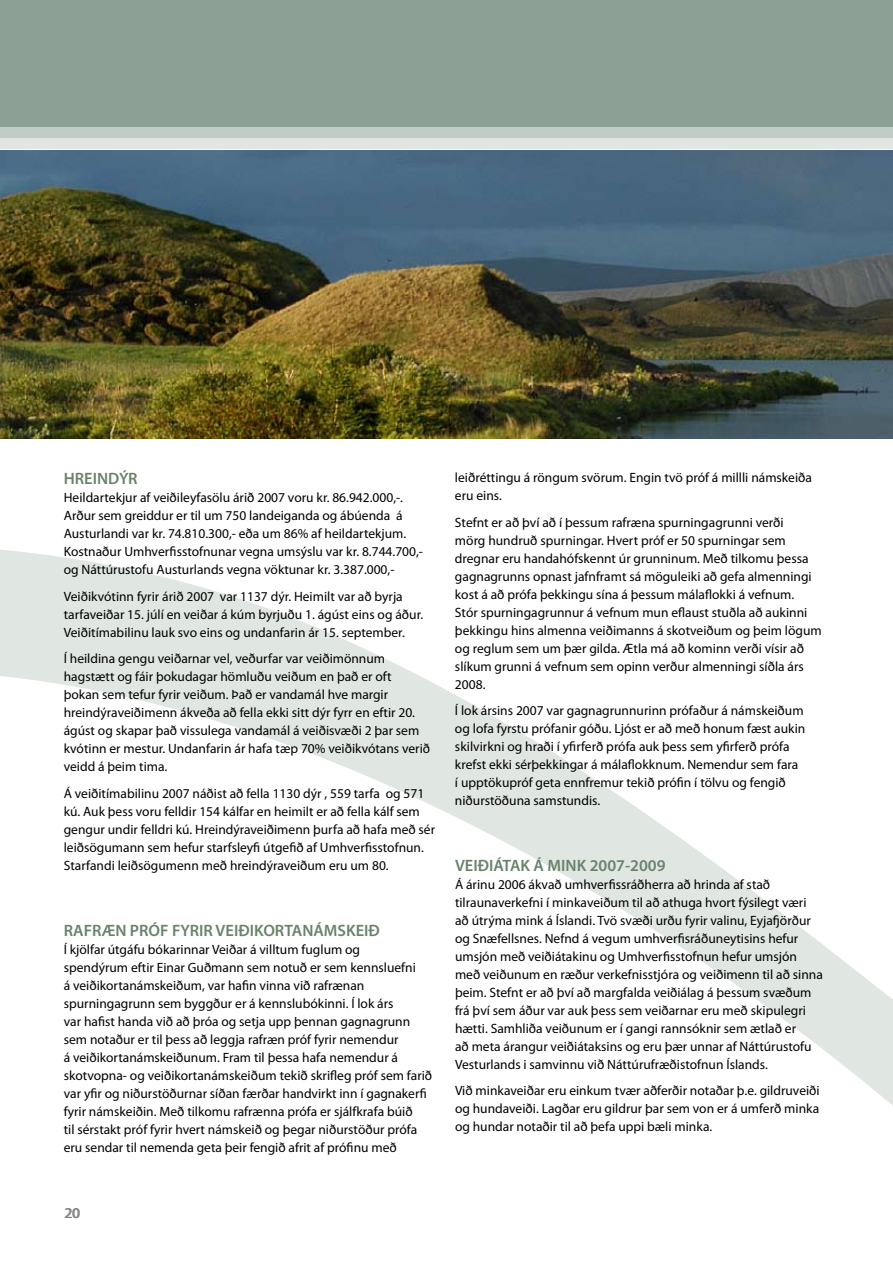
<style>
.page{position:relative;width:893px;height:1263px;background:#fff}
.page>*{position:absolute;margin:0;border:0;box-sizing:border-box;transform-origin:0 0}
.t1{font:600 16.5px "Myriad Pro";color:#69836b}
.t2{font:15px "Myriad Pro";color:#808285}
.t3{font:13.5px/18px "Myriad Pro";color:#000}
</style>
<div class="page">
<svg style="left:0;top:549px;width:893px;height:557px"></svg>
<div style="left:0;top:0;width:893px;height:128px;background:#8da095"></div>
<div style="left:0;top:128px;width:893px;height:10px;background:#c0ccc5"></div>
<div style="left:0;top:138px;width:893px;height:11px;background:#e0e6e2"></div>
<img style="left:0;top:150px;width:893px;height:288px">
<p class="t1" style="left:64px;top:468px;width:75px">HREINDÝR</p>
<p class="t3" style="left:64px;top:489px;width:361px">Heildartekjur af veiðileyfasölu árið 2007 voru kr. 86.942.000,-.<br>Arður sem greiddur er til um 750 landeiganda og ábúenda á Austurlandi var kr. 74.810.300,- eða um 86% af heildartekjum.<br>Kostnaður Umhverfisstofnunar vegna umsýslu var kr. 8.744.700,- og Náttúrustofu Austurlands vegna vöktunar kr. 3.387.000,-</p>
<p class="t3" style="left:64px;top:587px;width:361px">Veiðikvótinn fyrir árið 2007 var 1137 dýr. Heimilt var að byrja tarfaveiðar 15. júlí en veiðar á kúm byrjuðu 1. ágúst eins og áður.<br>Veiðitímabilinu lauk svo eins og undanfarin ár 15. september.</p>
<p class="t3" style="left:64px;top:650px;width:368px">Í heildina gengu veiðarnar vel, veðurfar var veiðimönnum hagstætt og fáir þokudagar hömluðu veiðum en það er oft þokan sem tefur fyrir veiðum. Það er vandamál hve margir hreindýraveiðimenn ákveða að fella ekki sitt dýr fyrr en eftir 20. ágúst og skapar það vissulega vandamál á veiðisvæði 2 þar sem kvótinn er mestur. Undanfarin ár hafa tæp 70% veiðikvótans verið veidd á þeim tima.</p>
<p class="t3" style="left:64px;top:784px;width:373px">Á veiðitímabilinu 2007 náðist að fella 1130 dýr , 559 tarfa og 571 kú. Auk þess voru felldir 154 kálfar en heimilt er að fella kálf sem gengur undir felldri kú. Hreindýraveiðimenn þurfa að hafa með sér leiðsögumann sem hefur starfsleyfi útgefið af Umhverfisstofnun.<br>Starfandi leiðsögumenn með hreindýraveiðum eru um 80.</p>
<p class="t1" style="left:64px;top:920px;width:318px">RAFRÆN PRÓF FYRIR VEIÐIKORTANÁMSKEIÐ</p>
<p class="t3" style="left:64px;top:940px;width:370px">Í kjölfar útgáfu bókarinnar Veiðar á villtum fuglum og<br>spendýrum eftir Einar Guðmann sem notuð er sem kennsluefni<br>á veiðikortanámskeiðum, var hafin vinna við rafrænan spurningagrunn sem byggður er á kennslubókinni. Í lok árs<br>var hafist handa við að þróa og setja upp þennan gagnagrunn sem notaður er til þess að leggja rafræn próf fyrir nemendur<br>á veiðikortanámskeiðunum. Fram til þessa hafa nemendur á skotvopna- og veiðikortanámskeiðum tekið skrifleg próf sem farið var yfir og niðurstöðurnar síðan færðar handvirkt inn í gagnakerfi fyrir námskeiðin. Með tilkomu rafrænna prófa er sjálfkrafa búið<br>til sérstakt próf fyrir hvert námskeið og þegar niðurstöður prófa eru sendar til nemenda geta þeir fengið afrit af prófinu með</p>
<p class="t3" style="left:455px;top:468px;width:358px">leiðréttingu á röngum svörum. Engin tvö próf á millli námskeiða eru eins.</p>
<p class="t3" style="left:455px;top:513px;width:368px">Stefnt er að því að í þessum rafræna spurningagrunni verði<br>mörg hundruð spurningar. Hvert próf er 50 spurningar sem dregnar eru handahófskennt úr grunninum. Með tilkomu þessa gagnagrunns opnast jafnframt sá möguleiki að gefa almenningi kost á að prófa þekkingu sína á þessum málaflokki á vefnum.<br>Stór spurningagrunnur á vefnum mun eflaust stuðla að aukinni þekkingu hins almenna veiðimanns á skotveiðum og þeim lögum og reglum sem um þær gilda. Ætla má að kominn verði vísir að slíkum grunni á vefnum sem opinn verður almenningi síðla árs 2008.</p>
<p class="t3" style="left:455px;top:701px;width:352px">Í lok ársins 2007 var gagnagrunnurinn prófaður á námskeiðum og lofa fyrstu prófanir góðu. Ljóst er að með honum fæst aukin skilvirkni og hraði í yfirferð prófa auk þess sem yfirferð prófa krefst ekki sérþekkingar á málaflokknum. Nemendur sem fara<br>í upptökupróf geta ennfremur tekið prófin í tölvu og fengið niðurstöðuna samstundis.</p>
<p class="t1" style="left:455px;top:855px;width:212px">VEIÐIÁTAK Á MINK 2007-2009</p>
<p class="t3" style="left:455px;top:875px;width:369px">Á árinu 2006 ákvað umhverfissráðherra að hrinda af stað tilraunaverkefni í minkaveiðum til að athuga hvort fýsilegt væri að útrýma mink á Íslandi. Tvö svæði urðu fyrir valinu, Eyjafjörður og Snæfellsnes. Nefnd á vegum umhverfisráðuneytisins hefur umsjón með veiðiátakinu og Umhverfisstofnun hefur umsjón með veiðunum en ræður verkefnisstjóra og veiðimenn til að sinna þeim. Stefnt er að því að margfalda veiðiálag á þessum svæðum frá því sem áður var auk þess sem veiðarnar eru með skipulegri hætti. Samhliða veiðunum er í gangi rannsóknir sem ætlað er<br>að meta árangur veiðiátaksins og eru þær unnar af Náttúrustofu Vesturlands i samvinnu við Náttúrufræðistofnun Íslands.</p>
<p class="t3" style="left:455px;top:1082px;width:366px;text-align:justify">Við minkaveiðar eru einkum tvær aðferðir notaðar þ.e. gildruveiði og hundaveiði. Lagðar eru gildrur þar sem von er á umferð minka og hundar notaðir til að þefa uppi bæli minka.</p>
<p class="t2" style="left:65px;top:1204px;width:17px">20</p>
</div>
